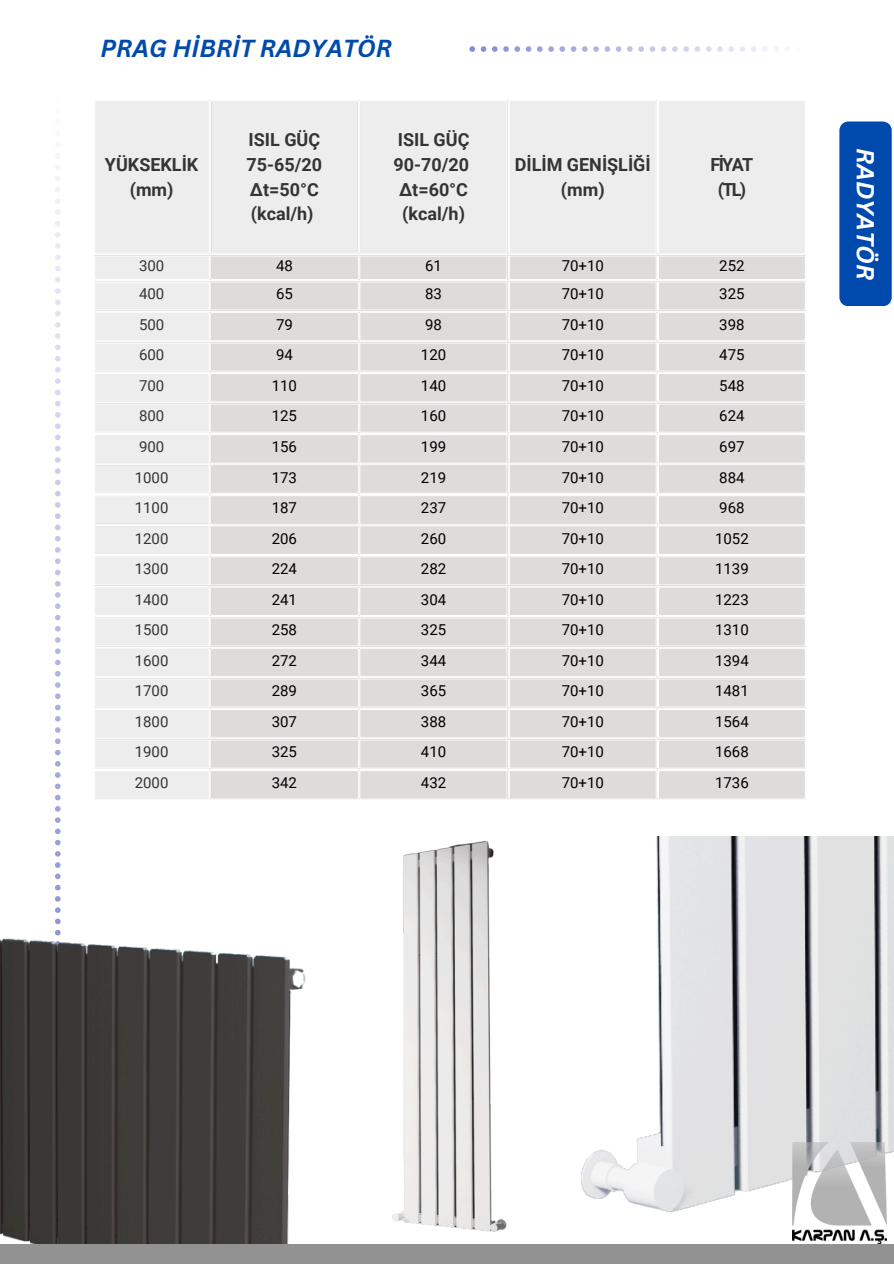
<style>
.page{position:relative;width:894px;height:1264px;background:#fff}
.page>*{position:absolute;margin:0;border:0;box-sizing:border-box;transform-origin:0 0}
.t1{font:italic 700 24px "Canva Sans";color:#004aad}
.t2{font:italic 700 24px "Canva Sans";color:#fff}
.t3{font:700 18px "Roboto";color:#343435}
.t4{font:15px "Roboto";color:#000}
.t5{font:15px "Roboto";color:#343435}
</style>
<div class="page">
<svg style="left:469px;top:46px;width:310px;height:6px"></svg>
<svg style="left:55px;top:165px;width:6px;height:726px"></svg>
<img style="left:0;top:896px;width:306px;height:347px">
<div style="left:0;top:1243px;width:893px;height:20px;background:#929292"></div>
<img style="left:581px;top:836px;width:312px;height:405px">
<img style="left:792px;top:1142px;width:94px;height:101px">
<div style="left:839px;top:121px;width:52px;height:185px;background:#004aad"></div>
<svg style="left:94px;top:100px;width:712px;height:699px;background:#e5e3e3"></svg>
<img style="left:392px;top:841px;width:115px;height:391px">
<p class="t1" style="left:101px;top:32px;width:293px">PRAG HİBRİT RADYATÖR</p>
<p class="t3" style="left:105px;top:154px;width:95px">YÜKSEKLİK</p>
<p class="t3" style="left:130px;top:179px;width:45px">(mm)</p>
<p class="t3" style="left:248px;top:129px;width:73px">ISIL GÜÇ</p>
<p class="t3" style="left:246px;top:154px;width:77px">75-65/20</p>
<p class="t3" style="left:250px;top:179px;width:70px">∆t=50°C</p>
<p class="t3" style="left:251px;top:204px;width:64px">(kcal/h)</p>
<p class="t3" style="left:397px;top:129px;width:73px">ISIL GÜÇ</p>
<p class="t3" style="left:393px;top:154px;width:77px">90-70/20</p>
<p class="t3" style="left:399px;top:179px;width:70px">∆t=60°C</p>
<p class="t3" style="left:402px;top:204px;width:64px">(kcal/h)</p>
<p class="t3" style="left:514px;top:154px;width:137px">DİLİM GENİŞLİĞİ</p>
<p class="t3" style="left:560px;top:179px;width:45px">(mm)</p>
<p class="t3" style="left:710px;top:154px;width:44px">FİYAT</p>
<p class="t3" style="left:717px;top:179px;width:30px">(TL)</p>
<p class="t5" style="left:139px;top:257px;width:27px">300</p>
<p class="t4" style="left:276px;top:257px;width:18px">48</p>
<p class="t4" style="left:425px;top:257px;width:18px">61</p>
<p class="t4" style="left:561px;top:257px;width:44px">70+10</p>
<p class="t4" style="left:719px;top:257px;width:27px">252</p>
<p class="t5" style="left:139px;top:285px;width:27px">400</p>
<p class="t4" style="left:276px;top:285px;width:18px">65</p>
<p class="t4" style="left:425px;top:285px;width:18px">83</p>
<p class="t4" style="left:561px;top:285px;width:44px">70+10</p>
<p class="t4" style="left:719px;top:285px;width:27px">325</p>
<p class="t5" style="left:139px;top:316px;width:27px">500</p>
<p class="t4" style="left:276px;top:316px;width:18px">79</p>
<p class="t4" style="left:425px;top:316px;width:18px">98</p>
<p class="t4" style="left:561px;top:316px;width:44px">70+10</p>
<p class="t4" style="left:719px;top:316px;width:27px">398</p>
<p class="t5" style="left:139px;top:346px;width:27px">600</p>
<p class="t4" style="left:276px;top:346px;width:18px">94</p>
<p class="t4" style="left:421px;top:346px;width:27px">120</p>
<p class="t4" style="left:561px;top:346px;width:44px">70+10</p>
<p class="t4" style="left:719px;top:346px;width:27px">475</p>
<p class="t5" style="left:139px;top:377px;width:27px">700</p>
<p class="t4" style="left:272px;top:377px;width:27px">110</p>
<p class="t4" style="left:421px;top:377px;width:27px">140</p>
<p class="t4" style="left:561px;top:377px;width:44px">70+10</p>
<p class="t4" style="left:719px;top:377px;width:27px">548</p>
<p class="t5" style="left:139px;top:407px;width:27px">800</p>
<p class="t4" style="left:272px;top:407px;width:27px">125</p>
<p class="t4" style="left:421px;top:407px;width:27px">160</p>
<p class="t4" style="left:561px;top:407px;width:44px">70+10</p>
<p class="t4" style="left:719px;top:407px;width:27px">624</p>
<p class="t5" style="left:139px;top:438px;width:27px">900</p>
<p class="t4" style="left:272px;top:438px;width:27px">156</p>
<p class="t4" style="left:421px;top:438px;width:27px">199</p>
<p class="t4" style="left:561px;top:438px;width:44px">70+10</p>
<p class="t4" style="left:719px;top:438px;width:27px">697</p>
<p class="t5" style="left:135px;top:468px;width:35px">1000</p>
<p class="t4" style="left:272px;top:468px;width:27px">173</p>
<p class="t4" style="left:421px;top:468px;width:27px">219</p>
<p class="t4" style="left:561px;top:468px;width:44px">70+10</p>
<p class="t4" style="left:719px;top:468px;width:27px">884</p>
<p class="t5" style="left:135px;top:499px;width:35px">1100</p>
<p class="t4" style="left:272px;top:499px;width:27px">187</p>
<p class="t4" style="left:421px;top:499px;width:27px">237</p>
<p class="t4" style="left:561px;top:499px;width:44px">70+10</p>
<p class="t4" style="left:719px;top:499px;width:27px">968</p>
<p class="t5" style="left:135px;top:529px;width:35px">1200</p>
<p class="t4" style="left:272px;top:529px;width:27px">206</p>
<p class="t4" style="left:421px;top:529px;width:27px">260</p>
<p class="t4" style="left:561px;top:529px;width:44px">70+10</p>
<p class="t4" style="left:715px;top:529px;width:35px">1052</p>
<p class="t5" style="left:135px;top:560px;width:35px">1300</p>
<p class="t4" style="left:272px;top:560px;width:27px">224</p>
<p class="t4" style="left:421px;top:560px;width:27px">282</p>
<p class="t4" style="left:561px;top:560px;width:44px">70+10</p>
<p class="t4" style="left:715px;top:560px;width:35px">1139</p>
<p class="t5" style="left:135px;top:590px;width:35px">1400</p>
<p class="t4" style="left:272px;top:590px;width:27px">241</p>
<p class="t4" style="left:421px;top:590px;width:27px">304</p>
<p class="t4" style="left:561px;top:590px;width:44px">70+10</p>
<p class="t4" style="left:715px;top:590px;width:35px">1223</p>
<p class="t5" style="left:135px;top:621px;width:35px">1500</p>
<p class="t4" style="left:272px;top:621px;width:27px">258</p>
<p class="t4" style="left:421px;top:621px;width:27px">325</p>
<p class="t4" style="left:561px;top:621px;width:44px">70+10</p>
<p class="t4" style="left:715px;top:621px;width:35px">1310</p>
<p class="t5" style="left:135px;top:652px;width:35px">1600</p>
<p class="t4" style="left:272px;top:652px;width:27px">272</p>
<p class="t4" style="left:421px;top:652px;width:27px">344</p>
<p class="t4" style="left:561px;top:652px;width:44px">70+10</p>
<p class="t4" style="left:715px;top:652px;width:35px">1394</p>
<p class="t5" style="left:135px;top:682px;width:35px">1700</p>
<p class="t4" style="left:272px;top:682px;width:27px">289</p>
<p class="t4" style="left:421px;top:682px;width:27px">365</p>
<p class="t4" style="left:561px;top:682px;width:44px">70+10</p>
<p class="t4" style="left:715px;top:682px;width:35px">1481</p>
<p class="t5" style="left:135px;top:713px;width:35px">1800</p>
<p class="t4" style="left:272px;top:713px;width:27px">307</p>
<p class="t4" style="left:421px;top:713px;width:27px">388</p>
<p class="t4" style="left:561px;top:713px;width:44px">70+10</p>
<p class="t4" style="left:715px;top:713px;width:35px">1564</p>
<p class="t5" style="left:135px;top:743px;width:35px">1900</p>
<p class="t4" style="left:272px;top:743px;width:27px">325</p>
<p class="t4" style="left:421px;top:743px;width:27px">410</p>
<p class="t4" style="left:561px;top:743px;width:44px">70+10</p>
<p class="t4" style="left:715px;top:743px;width:35px">1668</p>
<p class="t5" style="left:135px;top:774px;width:35px">2000</p>
<p class="t4" style="left:272px;top:774px;width:27px">342</p>
<p class="t4" style="left:421px;top:774px;width:27px">432</p>
<p class="t4" style="left:561px;top:774px;width:44px">70+10</p>
<p class="t4" style="left:715px;top:774px;width:35px">1736</p>
<h1 class="t2" style="left:882px;top:148px;width:133px;rotate:90deg">RADYATÖR</h1>
</div>
